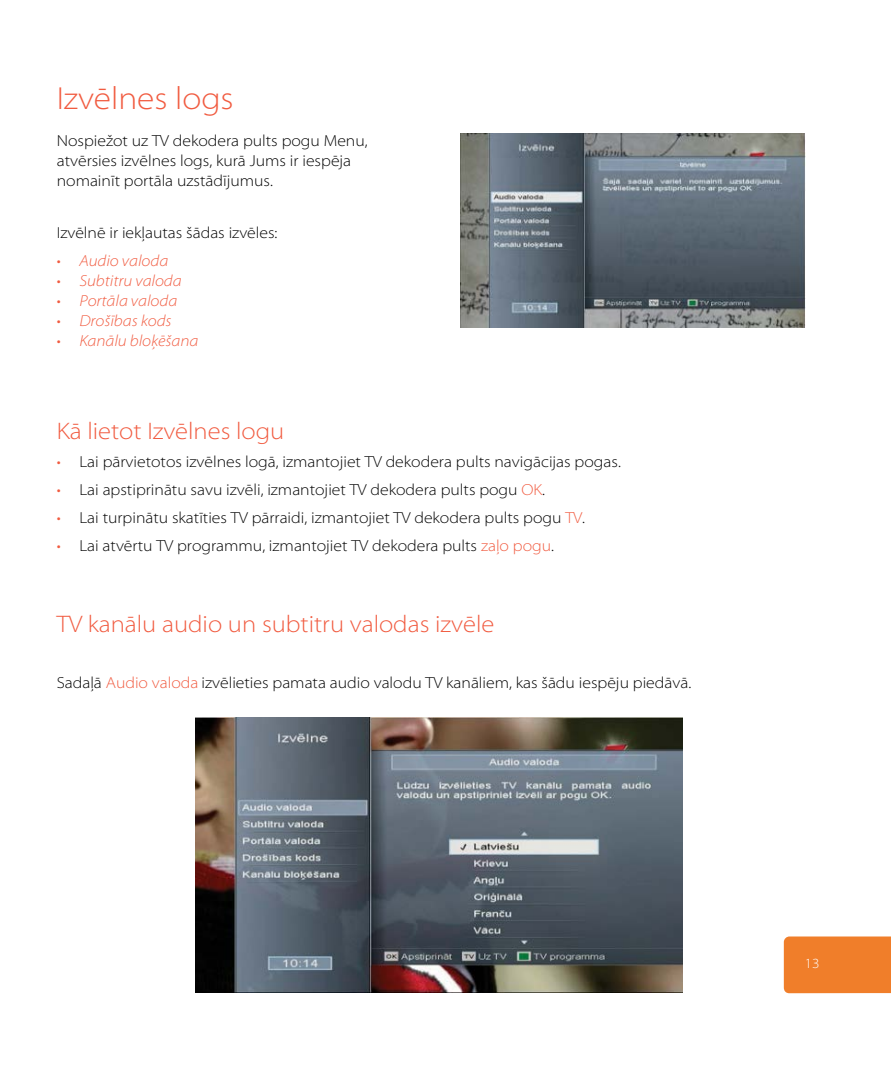
<style>
.page{position:relative;width:891px;height:1078px;background:#fff}
.page>*{position:absolute;margin:0;border:0;box-sizing:border-box;transform-origin:0 0}
.t1{font:300 semi-expanded 32px "Myriad Pro";color:#f15b40}
.t2{font:300 semi-expanded 24px "Myriad Pro";color:#f15b40}
.t3{font:300 semi-expanded 16px/20px "Myriad Pro";color:#000}
.t4{font:italic 300 semi-expanded 16px "Myriad Pro";color:#f15b40}
.t5{font:300 semi-expanded 14px "Myriad Pro";color:#fff}
.s1{font-style:normal}
.s2{color:#f15b40}
</style>
<div class="page">
<div style="left:783px;top:936px;width:107px;height:56px;background:#f07e2a"></div>
<img style="left:195px;top:717px;width:487px;height:275px">
<img style="left:460px;top:134px;width:345px;height:193px">
<h1 class="t1" style="left:57px;top:81px;width:178px">Izvēlnes logs</h1>
<p class="t3" style="left:57px;top:131px;width:312px">Nospiežot uz TV dekodera pults pogu Menu, atvērsies izvēlnes logs, kurā Jums ir iespēja nomainīt portāla uzstādījumus.</p>
<p class="t3" style="left:57px;top:223px;width:222px">Izvēlnē ir iekļautas šādas izvēles:</p>
<p class="t4" style="left:57px;top:252px;width:113px"><span class="s1">•</span> Audio valoda</p>
<p class="t4" style="left:57px;top:272px;width:126px"><span class="s1">•</span> Subtitru valoda</p>
<p class="t4" style="left:57px;top:292px;width:122px"><span class="s1">•</span> Portāla valoda</p>
<p class="t4" style="left:57px;top:312px;width:116px"><span class="s1">•</span> Drošības kods</p>
<p class="t4" style="left:57px;top:332px;width:143px"><span class="s1">•</span> Kanālu bloķēšana</p>
<h2 class="t2" style="left:57px;top:417px;width:229px">Kā lietot Izvēlnes logu</h2>
<p class="t3" style="left:57px;top:451px;width:565px"><span class="s2">•</span> Lai pārvietotos izvēlnes logā, izmantojiet TV dekodera pults navigācijas pogas.</p>
<p class="t3" style="left:57px;top:479px;width:489px"><span class="s2">•</span> Lai apstiprinātu savu izvēli, izmantojiet TV dekodera pults pogu <span class="s2">OK</span>.</p>
<p class="t3" style="left:57px;top:507px;width:529px"><span class="s2">•</span> Lai turpinātu skatīties TV pārraidi, izmantojiet TV dekodera pults pogu <span class="s2">TV</span>.</p>
<p class="t3" style="left:57px;top:535px;width:498px"><span class="s2">•</span> Lai atvērtu TV programmu, izmantojiet TV dekodera pults <span class="s2">zaļo pogu</span>.</p>
<h2 class="t2" style="left:57px;top:610px;width:439px">TV kanālu audio un subtitru valodas izvēle</h2>
<p class="t3" style="left:57px;top:673px;width:635px">Sadaļā <span class="s2">Audio valoda</span> izvēlieties pamata audio valodu TV kanāliem, kas šādu iespēju piedāvā.</p>
<p class="t5" style="left:804px;top:955px;width:16px">13</p>
</div>
